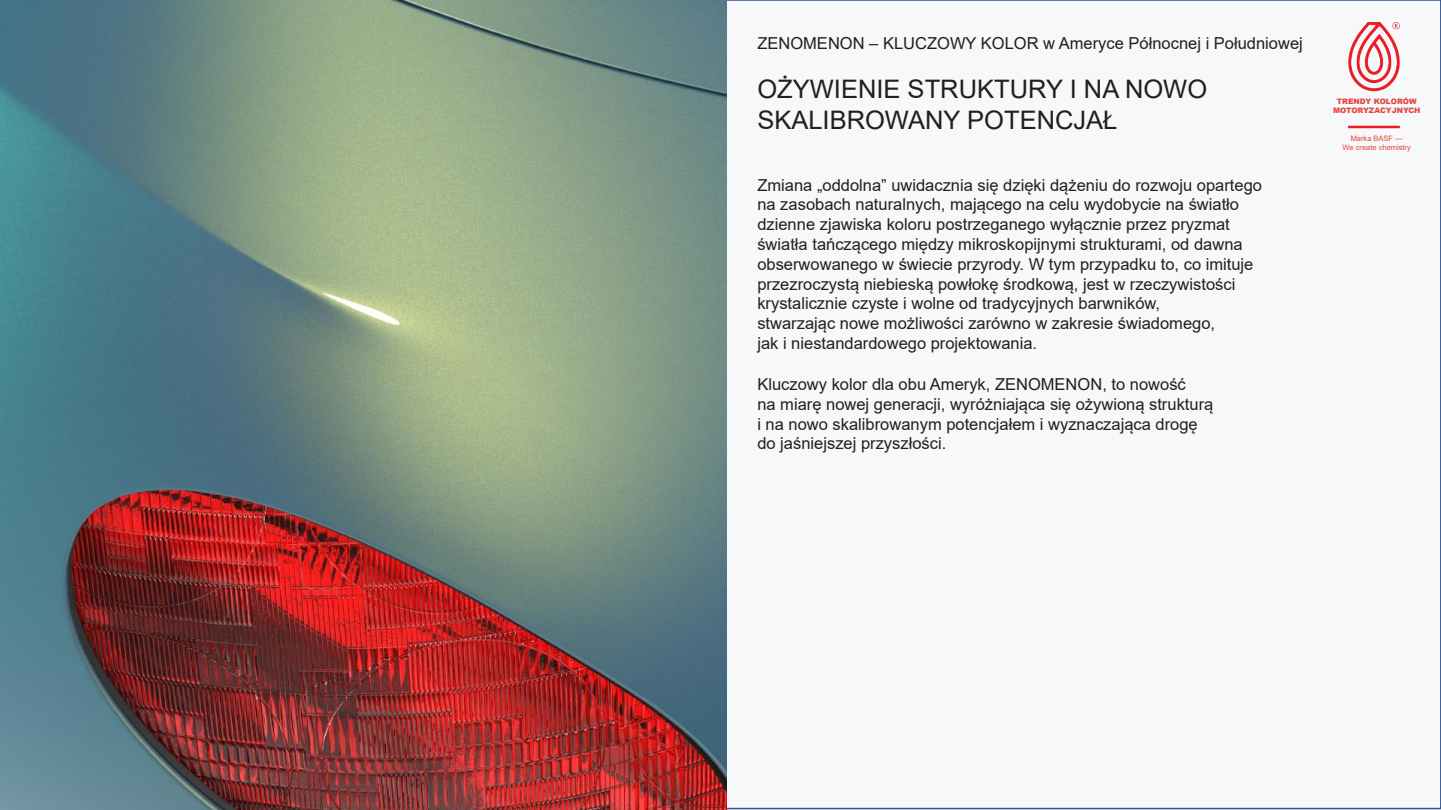
<style>
.page{position:relative;width:1441px;height:810px;background:#fff}
.page>*{position:absolute;margin:0;border:0;box-sizing:border-box;transform-origin:0 0}
.t1{font:25.5px/30.6px "Arial";color:#231f20}
.t2{font:16.5px/19.8px "Arial";color:#231f20}
.t3{font:900 7.5px/9px "Arial";color:#e34840;text-align:center}
.t4{font:7.5px/9px "Arial";color:#e34840;text-align:center}
</style>
<div class="page">
<div style="left:0;top:0;width:1440px;height:809px;background:#f7f8f9"></div>
<img style="left:1348px;top:22px;width:52px;height:107px">
<img style="left:0;top:0;width:726px;height:810px">
<p class="t2" style="left:757px;top:33px;width:547px">ZENOMENON – KLUCZOWY KOLOR w Ameryce Północnej i Południowej</p>
<p class="t1" style="left:757px;top:74px;width:451px">OŻYWIENIE STRUKTURY I NA NOWO<br>SKALIBROWANY POTENCJAŁ</p>
<p class="t2" style="left:757px;top:175px;width:506px">Zmiana „oddolna” uwidacznia się dzięki dążeniu do rozwoju opartego na zasobach naturalnych, mającego na celu wydobycie na światło dzienne zjawiska koloru postrzeganego wyłącznie przez pryzmat światła tańczącego między mikroskopijnymi strukturami, od dawna obserwowanego w świecie przyrody. W tym przypadku to, co imituje przezroczystą niebieską powłokę środkową, jest w rzeczywistości krystalicznie czyste i wolne od tradycyjnych barwników,<br>stwarzając nowe możliwości zarówno w zakresie świadomego,<br>jak i niestandardowego projektowania.</p>
<p class="t2" style="left:757px;top:374px;width:457px">Kluczowy kolor dla obu Ameryk, ZENOMENON, to nowość<br>na miarę nowej generacji, wyróżniająca się ożywioną strukturą i na nowo skalibrowanym potencjałem i wyznaczająca drogę do jaśniejszej przyszłości.</p>
<p class="t3" style="left:1332px;top:97px;width:89px">TRENDY KOLORÓW<br>MOTORYZACYJNYCH</p>
<p class="t4" style="left:1342px;top:134px;width:70px">Marka BASF —<br>We create chemistry</p>
</div>
